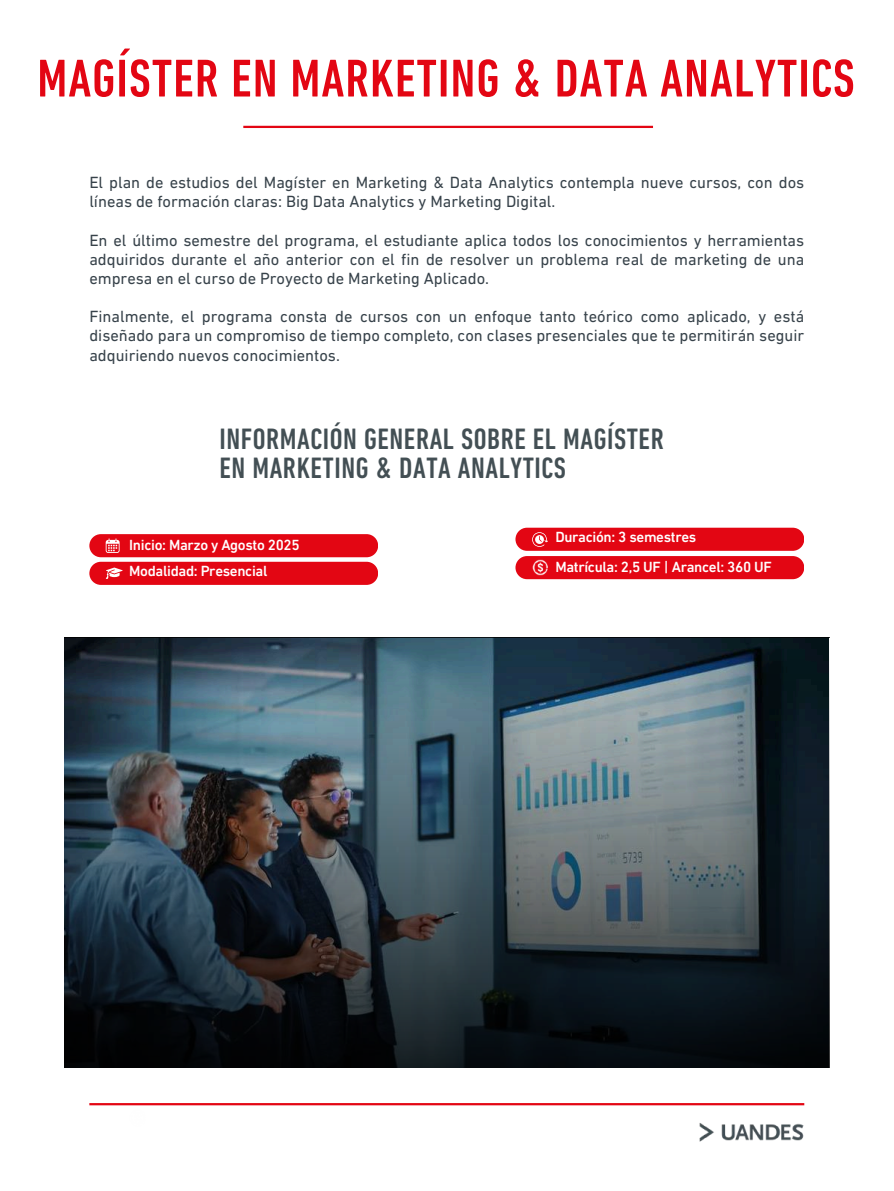
<style>
.page{position:relative;width:894px;height:1191px;background:#fff}
.page>*{position:absolute;margin:0;border:0;box-sizing:border-box;transform-origin:0 0}
.t1{font:500 condensed 54px "DIN Next LT Pro";letter-spacing:.02em;color:#e30613}
.t2{font:500 condensed 30px/29.2px "DIN Next LT Pro";letter-spacing:.02em;color:#434f54}
.t3{font:16.5px/19.2px "DIN Next LT Pro";color:#37424a;text-align:justify}
.t4{font:500 15px/26.5px "DIN Next LT Pro";letter-spacing:-.02em;color:#fff}
</style>
<div class="page">
<hr style="left:243px;top:126px;width:409px;height:2px;background:#e30613">
<hr style="left:89px;top:1102px;width:715px;height:3px;background:#e30613">
<img style="left:699px;top:1123px;width:105px;height:19px">
<div style="left:89px;top:534px;width:289px;height:23px;background:#e30613;border-radius:12px"></div>
<div style="left:89px;top:561px;width:289px;height:24px;background:#e30613;border-radius:12px"></div>
<div style="left:515px;top:527px;width:289px;height:23px;background:#e30613;border-radius:12px"></div>
<div style="left:515px;top:556px;width:289px;height:23px;background:#e30613;border-radius:12px"></div>
<svg style="left:106px;top:538px;width:13px;height:15px"></svg>
<svg style="left:106px;top:567px;width:16px;height:11px"></svg>
<svg style="left:532px;top:532px;width:15px;height:14px"></svg>
<img style="left:532px;top:559px;width:16px;height:17px">
<svg style="left:64px;top:637px;width:764px;height:430px;background:#33424a"></svg>
<h1 class="t1" style="left:37px;top:56px;width:818px">MAGÍSTER EN MARKETING &amp; DATA ANALYTICS</h1>
<p class="t3" style="left:89px;top:174px;width:716px">El plan de estudios del Magíster en Marketing &amp; Data Analytics contempla nueve cursos, con dos líneas de formación claras: Big Data Analytics y Marketing Digital.</p>
<p class="t3" style="left:89px;top:232px;width:716px">En el último semestre del programa, el estudiante aplica todos los conocimientos y herramientas adquiridos durante el año anterior con el fin de resolver un problema real de marketing de una empresa en el curso de Proyecto de Marketing Aplicado.</p>
<p class="t3" style="left:89px;top:308px;width:716px">Finalmente, el programa consta de cursos con un enfoque tanto teórico como aplicado, y está diseñado para un compromiso de tiempo completo, con clases presenciales que te permitirán seguir adquiriendo nuevos conocimientos.</p>
<h2 class="t2" style="left:219px;top:426px;width:445px">INFORMACIÓN GENERAL SOBRE EL MAGÍSTER<br>EN MARKETING &amp; DATA ANALYTICS</h2>
<p class="t4" style="left:129px;top:532px;width:172px">Inicio: Marzo y Agosto 2025<br>Modalidad: Presencial</p>
<p class="t4" style="left:555px;top:523px;width:218px;line-height:29.7px">Duración: 3 semestres<br>Matrícula: 2,5 UF | Arancel: 360 UF</p>
</div>
